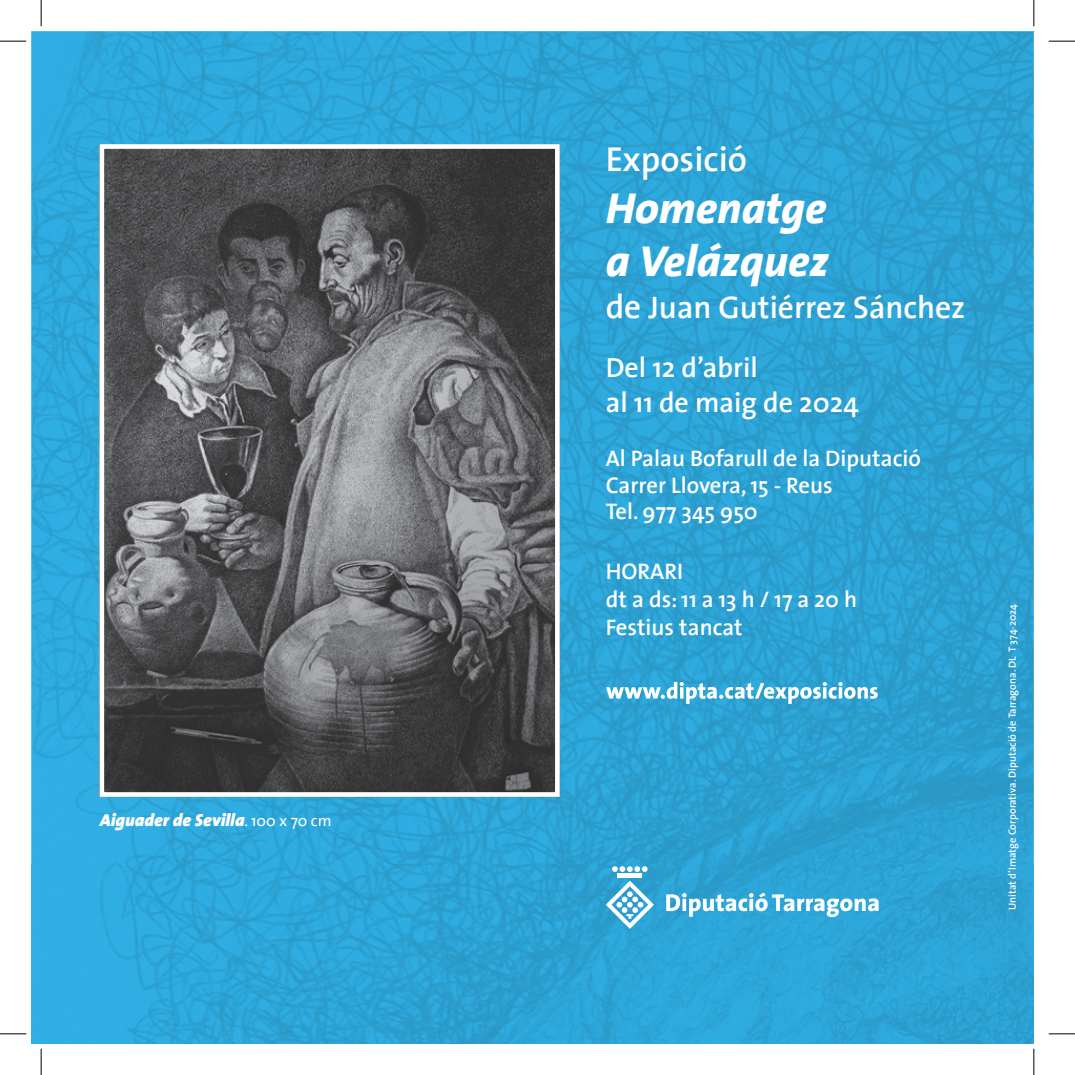
<style>
.page{position:relative;width:1075px;height:1075px;background:#fff}
.page>*{position:absolute;margin:0;border:0;box-sizing:border-box;transform-origin:0 0}
.t1{font:italic 800 43.75px/52.5px "The Sans";color:#fff}
.t2{font:600 35px "The Sans";color:#fff}
.t3{font:600 31.5px "The Sans";color:#fff}
.t4{font:600 28px/35px "The Sans";color:#fff}
.t5{font:600 22.75px/26.2px "The Sans";color:#fff}
.t6{font:italic 900 17.5px "The Sans";color:#fff}
.t7{font:600 10.5px "The Sans";color:#fff}
.s1{font-weight:400;font-style:normal;font-size:15.75px}
.s2{font-size:33.25px}
</style>
<div class="page">
<img style="left:92px;top:1043px;width:880px;height:1px">
<img style="left:31px;top:31px;width:1002px;height:833px">
<img style="left:31px;top:864px;width:1002px;height:179px">
<hr style="left:617px;top:873px;width:25px;height:4px;background:#fff">
<svg style="left:612px;top:866px;width:35px;height:5px"></svg>
<svg style="left:605px;top:880px;width:49px;height:48px"></svg>
<svg style="left:666px;top:892px;width:212px;height:25px"></svg>
<svg style="left:606px;top:682px;width:271px;height:22px"></svg>
<img style="left:105px;top:150px;width:448px;height:640px">
<div style="left:99px;top:144px;width:460px;height:652px;border:5px solid #fff"></div>
<svg style="left:0;top:41px;width:26px;height:1px"></svg>
<svg style="left:1048px;top:41px;width:26px;height:1px"></svg>
<svg style="left:0;top:1033px;width:26px;height:1px"></svg>
<svg style="left:1048px;top:1033px;width:26px;height:1px"></svg>
<svg style="left:41px;top:0;width:1px;height:26px"></svg>
<svg style="left:41px;top:1048px;width:1px;height:26px"></svg>
<svg style="left:1033px;top:0;width:1px;height:26px"></svg>
<svg style="left:1033px;top:1048px;width:1px;height:26px"></svg>
<p class="t6" style="left:100px;top:809px;width:233px">Aiguader de Sevilla<span class="s1">. 100 x 70 cm</span></p>
<h2 class="t2" style="left:605px;top:136px;width:143px">Exposició</h2>
<h1 class="t1" style="left:605px;top:182px;width:224px">Homenatge a Velázquez</h1>
<h3 class="t3" style="left:605px;top:287px;width:361px"><span class="s2">de</span> Juan Gutiérrez Sánchez</h3>
<p class="t4" style="left:605px;top:350px;width:254px">Del 12 d’abril<br>al 11 de maig de 2024</p>
<p class="t5" style="left:605px;top:446px;width:317px">Al Palau Bofarull de la Diputació<br>Carrer Llovera, 15 - Reus<br>Tel. 977 345 950</p>
<p class="t5" style="left:605px;top:557px;width:253px;line-height:28px">HORARI<br>dt a ds: 11 a 13 h / 17 a 20 h<br>Festius tancat</p>
<p class="t7" style="left:1005px;top:910px;width:308px;rotate:-90deg">Unitat d’Imatge Corporativa. Diputació de Tarragona. DL T 374-2024</p>
</div>
